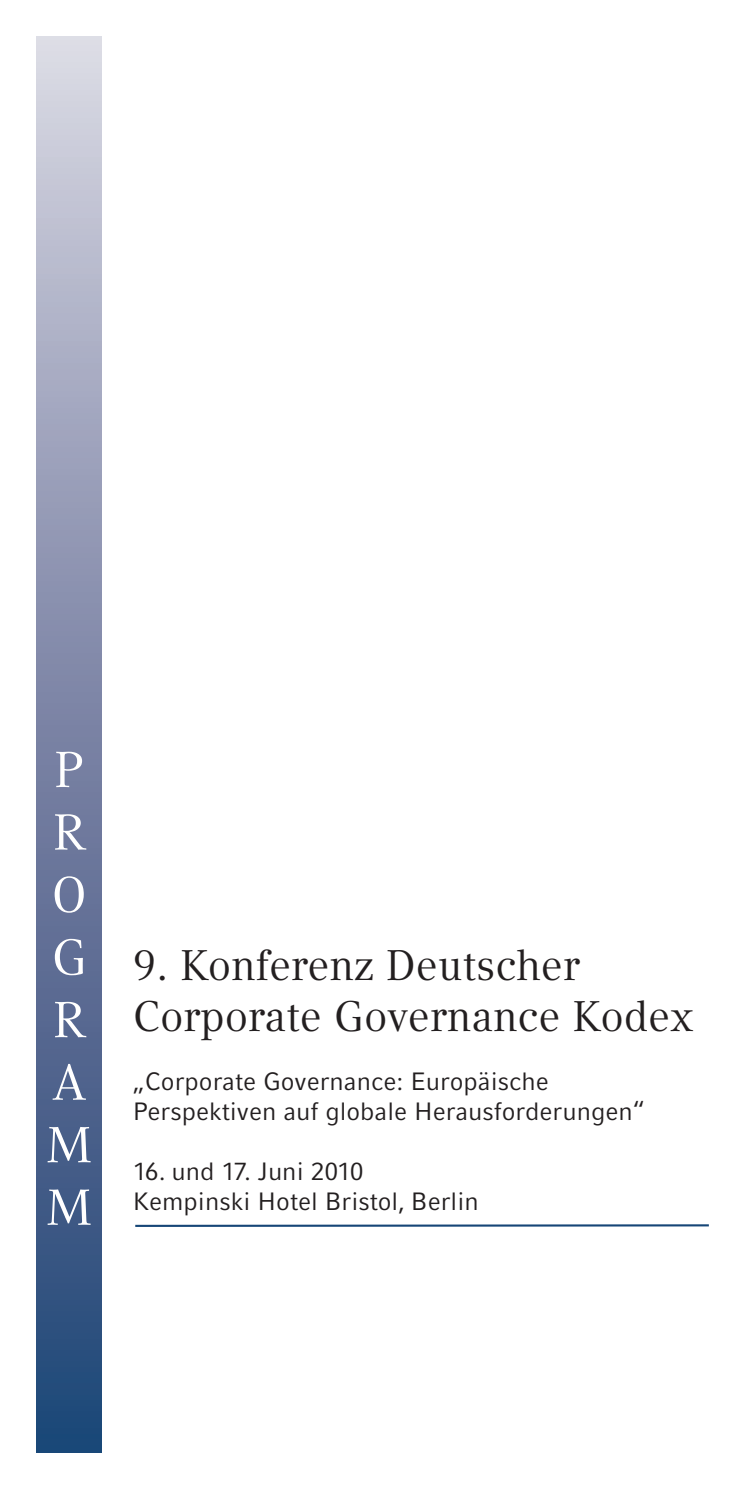
<style>
.page{position:relative;width:745px;height:1489px;background:#fff}
.page>*{position:absolute;margin:0;border:0;box-sizing:border-box;transform-origin:0 0}
.t1{font:50px/62.5px "Compatil Text LT Com";color:#fff}
.t2{font:42.5px/51px "Compatil Text LT Com";color:#231f20}
.t3{font:25px/30px "Compatil Fact LT Pro";color:#231f20}
</style>
<div class="page">
<div style="left:36px;top:36px;width:66px;height:1416px;background:linear-gradient(to bottom,#d7d1de,#1d3e71)"></div>
<hr style="left:135px;top:1224px;width:573px;height:2px;background:#164677">
<h1 class="t1" style="left:46px;top:743px;width:47px">P<br>R<br>O<br>G<br>R<br>A<br>M<br>M</h1>
<h2 class="t2" style="left:133px;top:943px;width:561px">9. Konferenz Deutscher<br>Corporate Governance Kodex</h2>
<p class="t3" style="left:133px;top:1069px;width:513px">„Corporate Governance: Europäische<br>Perspektiven auf globale Herausforderungen“</p>
<p class="t3" style="left:133px;top:1159px;width:347px">16. und 17. Juni 2010<br>Kempinski Hotel Bristol, Berlin</p>
</div>
